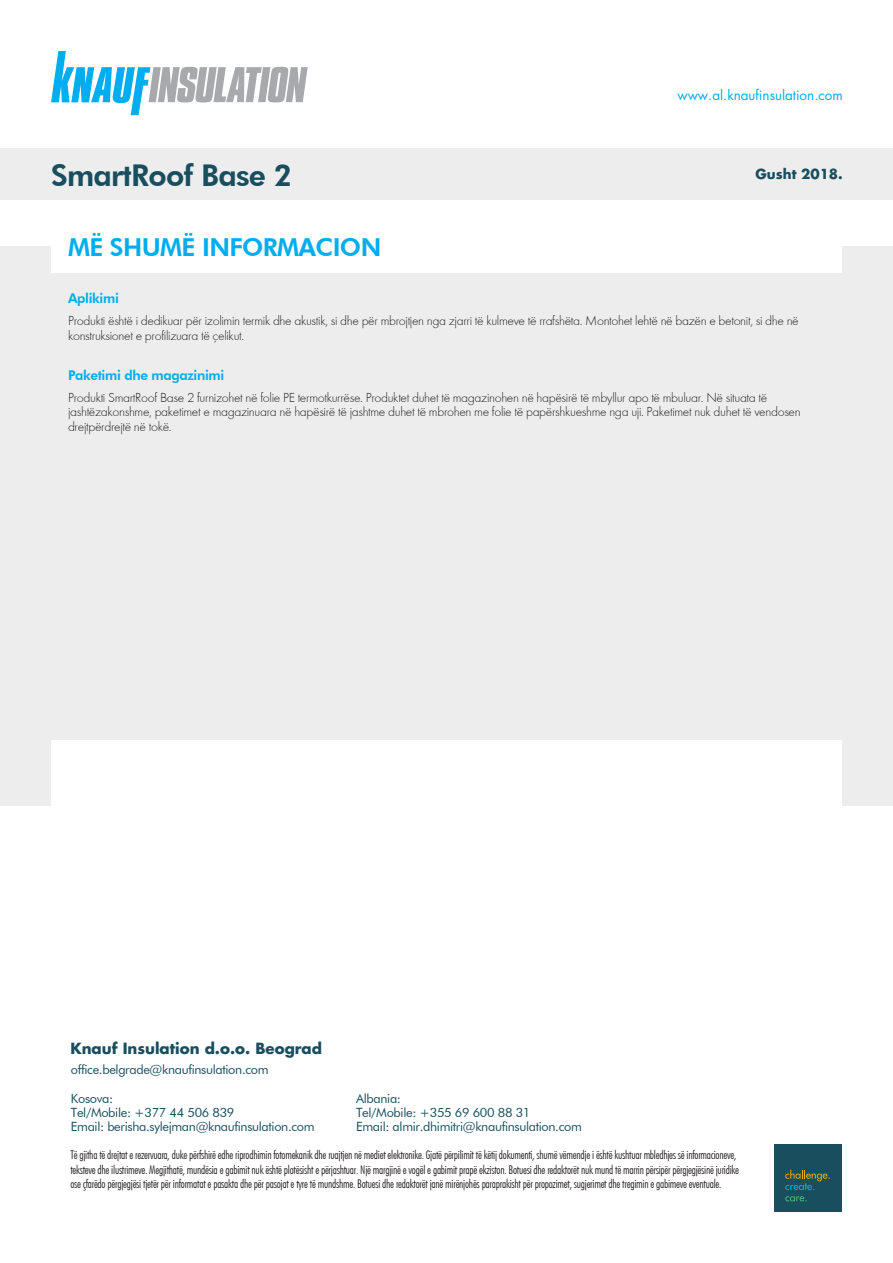
<style>
.page{position:relative;width:893px;height:1263px;background:#fff}
.page>*{position:absolute;margin:0;border:0;box-sizing:border-box;transform-origin:0 0}
.t1{font:800 30px "Futura BT";letter-spacing:-.025em;color:#184e5e}
.t2{font:800 24.75px "Futura BT";letter-spacing:-.025em;color:#00aeef}
.t3{font:700 15px "Futura Std";color:#184e5e}
.t4{font:13.5px/14.2px "Futura TEE Ligh";letter-spacing:-.025em;color:#231f20}
.t5{font:800 13.5px "Futura BT";letter-spacing:-.025em;color:#00aeef}
.t6{font:13.5px "Futura Std";color:#00aeef}
.t7{font:700 13.5px "Futura Std";color:#184e5e}
.t8{font:12.75px/14.4px "Futura BT";letter-spacing:-.025em;color:#184e5e}
.t9{font:12px/14.4px "Futura Light Cond";letter-spacing:-.02em;color:#231f20}
</style>
<div class="page">
<div style="left:0;top:247px;width:893px;height:559px;background:#ededee"></div>
<svg style="left:51px;top:51px;width:257px;height:64px"></svg>
<div style="left:51px;top:221px;width:791px;height:51px;background:#fff"></div>
<div style="left:51px;top:740px;width:791px;height:123px;background:#fff"></div>
<div style="left:0;top:149px;width:893px;height:51px;background:#ededee"></div>
<div style="left:774px;top:1144px;width:68px;height:68px;background:#184e5e"></div>
<svg style="left:785px;top:1170px;width:45px;height:20px"></svg>
<svg style="left:785px;top:1196px;width:22px;height:5px"></svg>
<h1 class="t1" style="left:51px;top:157px;width:243px">SmartRoof Base 2</h1>
<h2 class="t2" style="left:68px;top:232px;width:315px">MË SHUMË INFORMACION</h2>
<p class="t5" style="left:68px;top:290px;width:52px">Aplikimi</p>
<p class="t6" style="left:677px;top:86px;width:167px">www.al.knaufinsulation.com</p>
<p class="t7" style="left:755px;top:165px;width:89px">Gusht 2018.</p>
<p class="t4" style="left:68px;top:314px;width:732px">Produkti është i dedikuar për izolimin termik dhe akustik, si dhe për mbrojtjen nga zjarri të kulmeve të rrafshëta. Montohet lehtë në bazën e betonit, si dhe në konstruksionet e profilizuara të çelikut.</p>
<p class="t5" style="left:68px;top:367px;width:158px">Paketimi dhe magazinimi</p>
<p class="t4" style="left:68px;top:391px;width:734px">Produkti SmartRoof Base 2 furnizohet në folie PE termotkurrëse. Produktet duhet të magazinohen në hapësirë të mbyllur apo të mbuluar. Në situata të jashtëzakonshme, paketimet e magazinuara në hapësirë të jashtme duhet të mbrohen me folie të papërshkueshme nga uji. Paketimet nuk duhet të vendosen drejtpërdrejtë në tokë.</p>
<p class="t3" style="left:70px;top:1038px;width:253px">Knauf Insulation d.o.o. Beograd</p>
<p class="t8" style="left:71px;top:1062px;width:199px">office.belgrade@knaufinsulation.com</p>
<p class="t8" style="left:71px;top:1091px;width:245px">Kosova:<br>Tel/Mobile: +377 44 506 839<br>Email: berisha.sylejman@knaufinsulation.com</p>
<p class="t8" style="left:356px;top:1091px;width:227px">Albania:<br>Tel/Mobile: +355 69 600 88 31<br>Email: almir.dhimitri@knaufinsulation.com</p>
<p class="t9" style="left:70px;top:1148px;width:670px">Të gjitha të drejtat e rezervuara, duke përfshirë edhe riprodhimin fotomekanik dhe ruajtjen në mediet elektronike. Gjatë përpilimit të këtij dokumenti, shumë vëmendje i është kushtuar mbledhjes së informacioneve, teksteve dhe ilustrimeve. Megjithatë, mundësia e gabimit nuk është plotësisht e përjashtuar. Një margjinë e vogël e gabimit prapë ekziston. Botuesi dhe redaktorët nuk mund të marrin përsipër përgjegjësinë juridike ose çfarëdo përgjegjësi tjetër për informatat e pasakta dhe për pasojat e tyre të mundshme. Botuesi dhe redaktorët janë mirënjohës paraprakisht për propozimet, sugjerimet dhe tregimin e gabimeve eventuale.</p>
</div>
